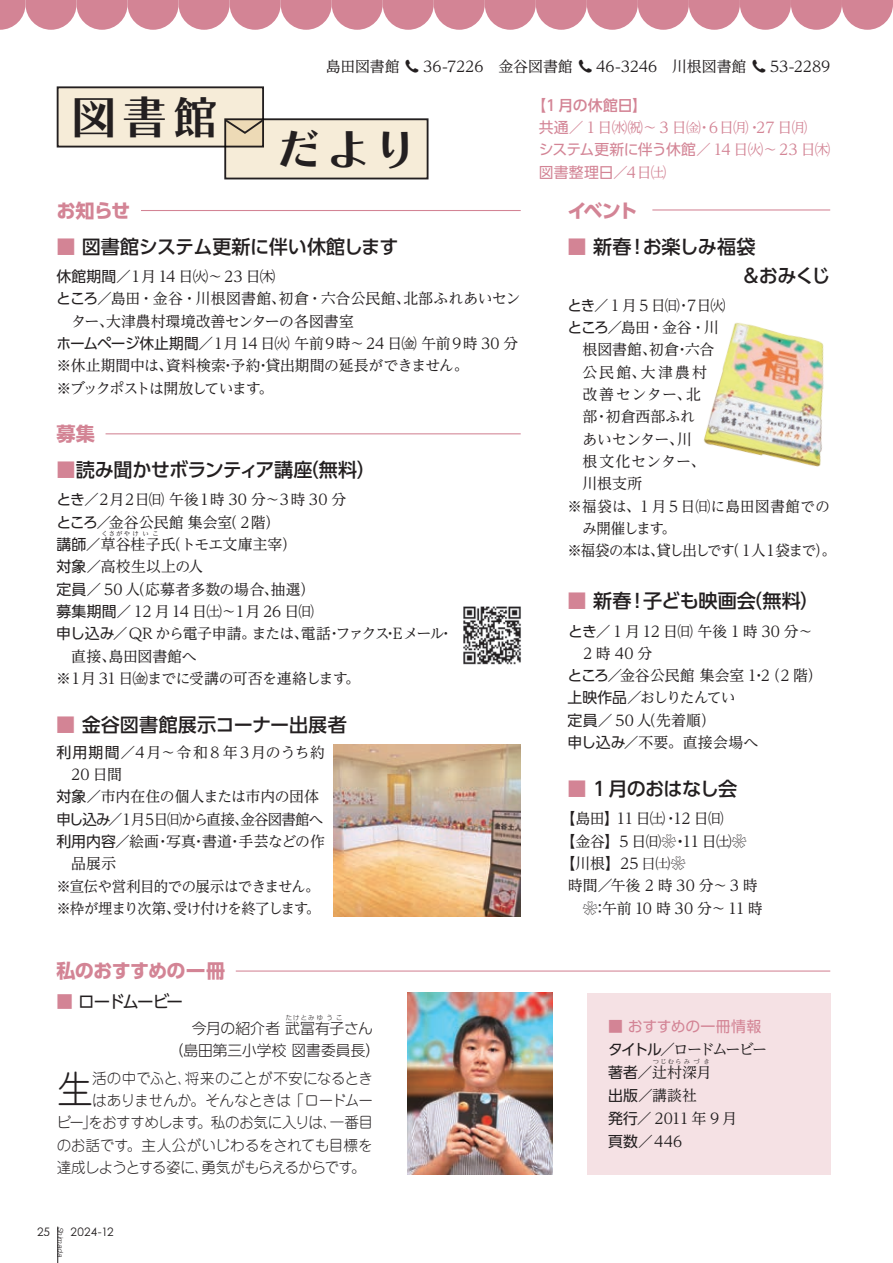
<style>
.page{position:relative;width:893px;height:1263px;background:#fff}
.page>*{position:absolute;margin:0;border:0;box-sizing:border-box;transform-origin:0 0}
.t1{font:45.6px "Chiaro Std B";color:#231f20}
.t2{font:300 37.2px "Jun 101 Pro";color:#231f20}
.t3{font:500 19.2px/28.7px "UD Shin Go Pro";letter-spacing:-.025em;color:#231f20}
.t4{font:700 19.2px "UD Shin Go Pro";letter-spacing:-.035em;color:#d38495}
.t5{font:500 19.2px "UD Shin Go Pro";letter-spacing:-.005em;color:#231f20}
.t6{font:500 19.2px "UD Shin Go Pro";letter-spacing:.005em;color:#231f20}
.t7{font:16.95px "UD Shin Go Pro";letter-spacing:-.115em;color:#231f20}
.t8{font:14.85px/22.4px "UD Reimin Pro";letter-spacing:-.01em;color:#231f20}
.t9{font:14.85px/22.4px "UD Reimin Pro";letter-spacing:.02em;color:#231f20}
.t10{font:300 14.85px "Jun 101 Pro";letter-spacing:-.03em;color:#231f20}
.t11{font:14.85px "UD Reimin Pro";letter-spacing:-.055em;color:#231f20}
.t12{font:14.85px/22.4px "UD Shin Go Pro";letter-spacing:-.01em;color:#d38495}
.t13{font:14.85px "UD Reimin Pro";letter-spacing:-.08em;color:#231f20}
.t14{font:14.85px "UD Reimin Pro";letter-spacing:-.075em;color:#231f20}
.t15{font:300 14.85px "UD Shin Go Pro";color:#231f20}
.t16{font:300 14.85px "Jun 101 Pro";letter-spacing:-.05em;color:#231f20}
.t17{font:300 14.85px "Jun 101 Pro";letter-spacing:-.005em;color:#231f20}
.t18{font:14.85px "UD Reimin Pro";letter-spacing:-.085em;color:#231f20}
.t19{font:14.85px "UD Reimin Pro";letter-spacing:-.07em;color:#231f20}
.t20{font:14.85px "UD Reimin Pro";color:#d38495}
.t21{font:14.85px/22.8px "UD Reimin Pro";letter-spacing:-.09em;color:#231f20}
.t22{font:14.85px "UD Reimin Pro";letter-spacing:.01em;color:#231f20}
.t23{font:14.85px "UD Reimin Pro";letter-spacing:-.045em;color:#231f20}
.t24{font:14.85px "UD Reimin Pro";letter-spacing:.035em;color:#231f20}
.t25{font:14.85px "UD Reimin Pro";letter-spacing:-.095em;color:#231f20}
.t26{font:14.85px "UD Shin Go Pro";color:#231f20}
.t27{font:500 14.85px "UD Shin Go Pro";color:#d38495}
.t28{font:14.85px "UD Reimin Pro";letter-spacing:.045em;color:#231f20}
.t29{font:11.7px "Century Gothic Pro";letter-spacing:.005em;color:#231f20}
.t30{font:italic 300 7.5px "Helvetica";color:#231f20}
.t31{font:300 6.45px "UD Shin Go Pro";letter-spacing:.255em;color:#231f20}
.t32{font:300 6.45px "UD Reimin Pro";letter-spacing:.26em;color:#231f20}
.t33{font:6.45px "UD Reimin Pro";letter-spacing:.27em;color:#231f20}
.s1{font-family:"Toppan Bunkyu Gothic Pr 6 N R"}
.s2{font-family:"UD Shin Go Pro"}
.s3{font-family:"Koz Min Pr 6 N"}
.s4{font-family:"UD Reimin Pro"}
.s5{color:#d38495}
.s6{font-weight:500;color:#d38495}
.s7{font-family:"Koz Min Pro"}
</style>
<div class="page">
<svg style="left:0;top:0;width:893px;height:30px"></svg>
<div style="left:225px;top:119px;width:203px;height:60px;background:#f6ecd8"></div>
<div style="left:224px;top:118px;width:204px;height:61px;border:2px solid #231f20"></div>
<div style="left:58px;top:87px;width:205px;height:60px;background:#f6ecd8"></div>
<div style="left:57px;top:86px;width:207px;height:61px;border:2px solid #231f20"></div>
<svg style="left:224px;top:117px;width:42px;height:18px"></svg>
<hr style="left:236px;top:970px;width:594px;height:1px;background:#d38495">
<div style="left:587px;top:993px;width:243px;height:182px;background:#f5e1e4"></div>
<img style="left:407px;top:993px;width:146px;height:182px">
<hr style="left:106px;top:433px;width:415px;height:1px;background:#d38495">
<img style="left:703px;top:322px;width:121px;height:145px">
<img style="left:463px;top:606px;width:58px;height:59px">
<img style="left:333px;top:745px;width:188px;height:171px">
<hr style="left:652px;top:209px;width:178px;height:1px;background:#d38495">
<hr style="left:141px;top:210px;width:380px;height:1px;background:#d38495">
<hr style="left:57px;top:1226px;width:1px;height:37px;background:#231f20">
<h1 class="t1" style="left:71px;top:90px;width:148px">図 書 館</h1>
<p class="t8" style="left:326px;top:55px;width:506px">島田図書館 <span class="s1">☎</span> 36-7226　金谷図書館 <span class="s1">☎</span> 46-3246　川根図書館 <span class="s1">☎</span> 53-2289</p>
<h1 class="t1" style="left:276px;top:122px;width:144px">だ よ り</h1>
<p class="t27" style="left:531px;top:93px;width:117px">【1 月の休館日】</p>
<p class="t20" style="left:539px;top:115px;width:270px"><span class="s2">共通／</span> 1 日㈬㈷〜3 日<span class="s3">㈮</span>・６日㈪・27 日㈪</p>
<p class="t12" style="left:539px;top:138px;width:293px">システム更新に伴う休館／ <span class="s4">14 日㈫〜23 日㈭</span>図書整理日／<span class="s4">４日㈯</span></p>
<p class="t4" style="left:56px;top:195px;width:75px">お知らせ</p>
<p class="t4" style="left:567px;top:195px;width:72px">イベント</p>
<p class="t3" style="left:56px;top:232px;width:344px"><span class="s5">■</span> 図書館システム更新に伴い休館します</p>
<p class="t8" style="left:56px;top:265px;width:220px"><span class="s2">休館期間／</span>１月14 日㈫～ 23 日㈭</p>
<p class="t8" style="left:56px;top:287px;width:466px"><span class="s2">ところ／</span>島田・金谷・川根図書館、初倉・六合公民館、北部ふれあいセン</p>
<p class="t8" style="left:71px;top:309px;width:284px">ター、大津農村環境改善センターの各図書室</p>
<p class="t13" style="left:56px;top:331px;width:463px"><span class="s2">ホームページ休止期間</span>／１月 14 日㈫ 午前９時～ 24 日㈮ 午前９時 30 分</p>
<p class="t8" style="left:56px;top:354px;width:414px">※休止期間中は、資料検索・予約・貸出期間の延長ができません。</p>
<p class="t25" style="left:56px;top:376px;width:219px">※ブックポストは開放しています。</p>
<p class="t4" style="left:56px;top:418px;width:40px">募集</p>
<p class="t3" style="left:56px;top:455px;width:321px"><span class="s5">■</span>読み聞かせボランティア講座（無料）</p>
<p class="t8" style="left:56px;top:488px;width:292px"><span class="s2">とき／</span>２月２日㈰ 午後１時 30 分～３時 30 分<span class="s2">ところ／</span>金谷公民館集会室（２階）<br><span class="s2">講師／</span>草谷桂子氏（トモエ文庫主宰）</p>
<p class="t33" style="left:101px;top:528px;width:59px">くさがやけいこ</p>
<p class="t8" style="left:56px;top:555px;width:148px"><span class="s2">対象／</span>高校生以上の人</p>
<p class="t22" style="left:56px;top:577px;width:260px"><span class="s2">定員／</span> 50 人（応募者多数の場合、抽選）</p>
<p class="t8" style="left:56px;top:600px;width:259px"><span class="s2">募集期間／</span>12 月14 日㈯～１月 26 日㈰</p>
<p class="t14" style="left:56px;top:622px;width:399px"><span class="s2">申し込み／</span>QR から電子申請。または、電話・ファクス・Eメール・</p>
<p class="t8" style="left:71px;top:644px;width:127px">直接、島田図書館へ</p>
<p class="t11" style="left:56px;top:666px;width:305px">※１月 31 日㈮までに受講の可否を連絡します。</p>
<p class="t5" style="left:56px;top:709px;width:292px"><span class="s5">■</span> 金谷図書館展示コーナー出展者</p>
<p class="t8" style="left:56px;top:740px;width:270px"><span class="s2">利用期間／</span>４月〜令和８年３月のうち約</p>
<p class="t8" style="left:71px;top:763px;width:52px">20 日間</p>
<p class="t8" style="left:56px;top:785px;width:264px"><span class="s2">対象／</span>市内在住の個人または市内の団体</p>
<p class="t19" style="left:56px;top:807px;width:268px"><span class="s2">申し込み／</span>１月５日㈰から直接、金谷図書館へ</p>
<p class="t8" style="left:56px;top:830px;width:270px"><span class="s2">利用内容／</span>絵画・写真・書道・手芸などの作</p>
<p class="t8" style="left:71px;top:852px;width:47px">品展示</p>
<p class="t23" style="left:56px;top:874px;width:265px">※宣伝や営利目的での展示はできません。</p>
<p class="t11" style="left:56px;top:896px;width:266px">※枠が埋まり次第、受け付けを終了します。</p>
<p class="t4" style="left:56px;top:955px;width:170px">私のおすすめの一冊</p>
<p class="t7" style="left:56px;top:988px;width:128px"><span class="s6">■</span> ロードムービー</p>
<p class="t31" style="left:286px;top:1012px;width:58px">たけとみゆうこ</p>
<p class="t15" style="left:169px;top:1038px;width:213px">（島田第三小学校 図書委員長）</p>
<p class="t15" style="left:192px;top:1016px;width:183px">今月の紹介者 武冨有子さん</p>
<h2 class="t2" style="left:56px;top:1060px;width:38px">生</h2>
<p class="t10" style="left:92px;top:1066px;width:282px">活の中でふと、将来のことが不安になるとき</p>
<p class="t10" style="left:92px;top:1088px;width:282px">はありませんか。そんなときは「ロードムー</p>
<p class="t10" style="left:56px;top:1111px;width:318px">ビー」をおすすめします。私のお気に入りは、一番目</p>
<p class="t17" style="left:56px;top:1133px;width:318px">のお話です。主人公がいじわるをされても目標を</p>
<p class="t16" style="left:56px;top:1155px;width:311px">達成しようとする姿に、勇気がもらえるからです。</p>
<p class="t29" style="left:37px;top:1224px;width:14px">25</p>
<p class="t29" style="left:71px;top:1224px;width:45px">2024-12</p>
<p class="t30" style="left:67px;top:1227px;width:32px;rotate:90deg">Shimada</p>
<p class="t3" style="left:741px;top:232px;width:90px;text-indent:-174px"><span class="s5">■</span> 新春！お楽しみ福袋<br>＆おみくじ</p>
<p class="t8" style="left:567px;top:294px;width:159px"><span class="s2">とき／</span> 1 月 5 日㈰・７日㈫</p>
<p class="t8" style="left:567px;top:316px;width:153px"><span class="s2">ところ／</span>島田・金谷・川</p>
<p class="t8" style="left:582px;top:338px;width:134px">根図書館、初倉・六合</p>
<p class="t8" style="left:582px;top:360px;width:126px">公民館、大津農村</p>
<p class="t8" style="left:582px;top:383px;width:120px">改善センター、北</p>
<p class="t8" style="left:582px;top:405px;width:114px">部・初倉西部ふれ</p>
<p class="t8" style="left:582px;top:427px;width:111px">あいセンター、川</p>
<p class="t28" style="left:582px;top:449px;width:125px">根文化センター、</p>
<p class="t8" style="left:582px;top:472px;width:61px">川根支所</p>
<p class="t24" style="left:567px;top:494px;width:264px">※福袋は、1 月 5 日㈰に島田図書館での</p>
<p class="t8" style="left:582px;top:517px;width:95px">み開催します。</p>
<p class="t18" style="left:567px;top:539px;width:270px">※福袋の本は、貸し出しです（１人１袋まで）。</p>
<p class="t6" style="left:567px;top:585px;width:253px"><span class="s5">■</span> 新春！子ども映画会（無料）</p>
<p class="t9" style="left:567px;top:619px;width:256px"><span class="s2">とき／</span>1月12日㈰ 午後1時30 分〜　2時40分<br><span class="s2">ところ／</span>金谷公民館 集会室 1・2（2 階）<span class="s2">上映作品／</span>おしりたんてい<br><span class="s2">定員／</span> 50 人（先着順）<br><span class="s2">申し込み／</span>不要。直接会場へ</p>
<p class="t3" style="left:567px;top:774px;width:171px"><span class="s5">■</span> 1 月のおはなし会</p>
<p class="t8" style="left:560px;top:807px;width:164px">【島田】11 日㈯・12 日㈰</p>
<p class="t8" style="left:560px;top:829px;width:188px">【金谷】5 日㈰<span class="s7">❀・</span>11日㈯<span class="s7">❀</span></p>
<p class="t8" style="left:560px;top:852px;width:127px">【川根】25 <span class="s7">日㈯❀</span></p>
<p class="t8" style="left:568px;top:874px;width:191px">時間／午後 2 時 30 分〜3 時</p>
<p class="t8" style="left:583px;top:896px;width:181px"><span class="s7">❀</span>：午前 10 時 30 分〜11 時</p>
<p class="t12" style="left:608px;top:1015px;width:155px">■ おすすめの一冊情報</p>
<p class="t21" style="left:608px;top:1038px;width:161px"><span class="s2">タイトル</span>／ロードムービー<span class="s2">著者</span>／辻村深月</p>
<p class="t32" style="left:653px;top:1056px;width:58px">つじむらみづき</p>
<p class="t26" style="left:608px;top:1083px;width:90px">出版／<span class="s4">講談社</span></p>
<p class="t8" style="left:608px;top:1106px;width:131px"><span class="s2">発行／</span> 2011 年 9 月</p>
<p class="t26" style="left:608px;top:1129px;width:76px">頁数／<span class="s4">446</span></p>
</div>
